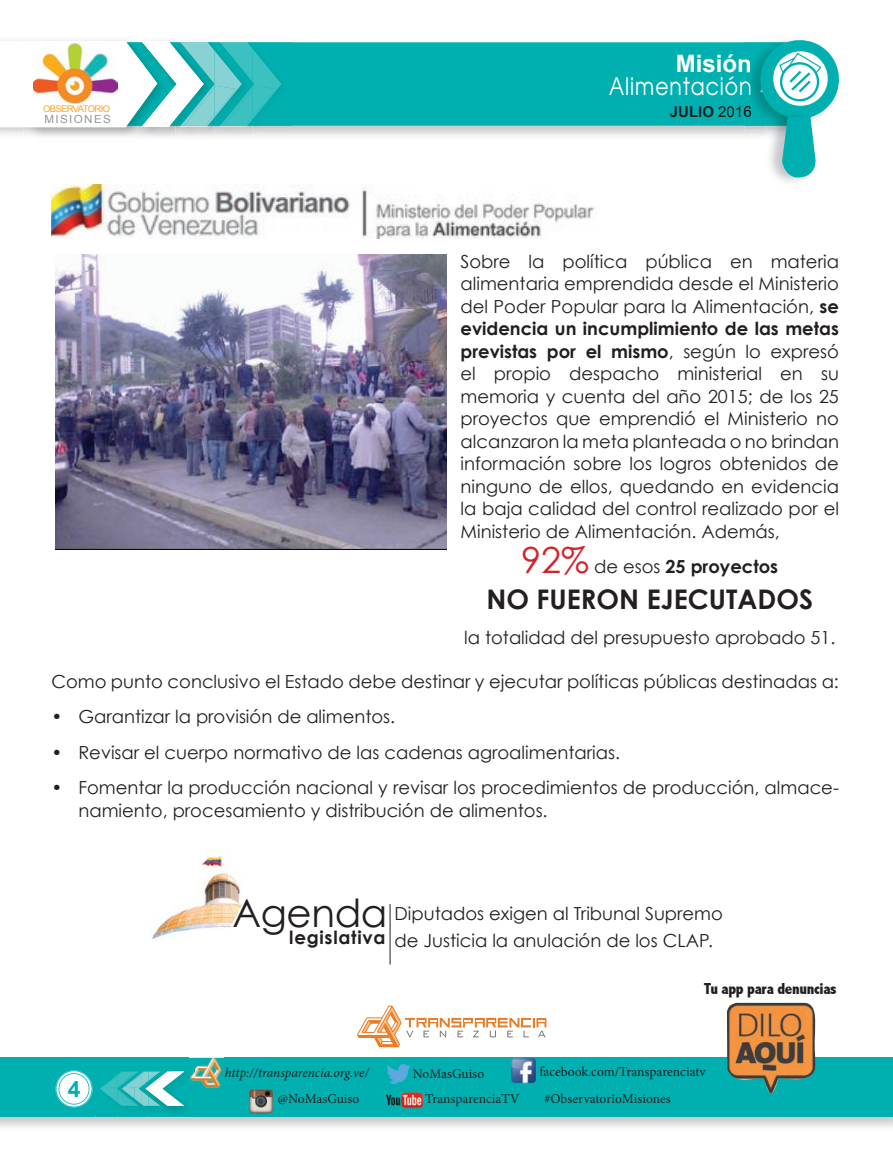
<style>
.page{position:relative;width:893px;height:1149px;background:#fff}
.page>*{position:absolute;margin:0;border:0;box-sizing:border-box;transform-origin:0 0}
.t1{font:38.85px "Century Gothic";letter-spacing:-.01em;color:#231f20}
.t2{font:700 27px "Century Gothic";color:#231f20}
.t3{font:100 24px "Avant Garde";letter-spacing:.04em;color:#fff}
.t4{font:700 24px "Arial";color:#fff}
.t5{font:700 22.8px "Arial";color:#00b0b0}
.t6{font:700 18.15px "Century Gothic";letter-spacing:.04em;color:#231f20}
.t7{font:18px/22.5px "Century Gothic";color:#231f20}
.t8{font:700 18px "Century Gothic";color:#231f20}
.t9{font:800 condensed 16.05px "Abadi";letter-spacing:-.02em;color:#231f20}
.t10{font:700 15px "Arial";color:#231f20}
.t11{font:13.5px "Minion Pro";color:#231f20}
.t12{font:italic 13.5px "Minion Pro";letter-spacing:-.005em;color:#231f20}
.t13{font:11.25px "Arial";letter-spacing:.12em;color:#939698;scale:1.04 1}
.t14{font:9.15px "Arial";letter-spacing:-.07em;color:#f9a431;scale:1.04 1}
.s1{font-weight:400}
.s2{font-weight:700}
.s3{font-weight:400;font-size:36px;color:#d1232a}
</style>
<div class="page">
<svg style="left:292px;top:42px;width:452px;height:89px;fill:#00b0b0"></svg>
<img style="left:24px;top:40px;width:268px;height:98px">
<img style="left:175px;top:40px;width:77px;height:98px">
<svg style="left:24px;top:41px;width:156px;height:86px"></svg>
<img style="left:175px;top:49px;width:5px;height:70px">
<img style="left:175px;top:86px;width:5px;height:30px">
<img style="left:180px;top:41px;width:28px;height:86px">
<img style="left:181px;top:42px;width:111px;height:84px">
<svg style="left:214px;top:50px;width:1px;height:68px"></svg>
<img style="left:184px;top:88px;width:30px;height:38px">
<img style="left:215px;top:51px;width:27px;height:66px">
<img style="left:215px;top:86px;width:5px;height:28px">
<svg style="left:219px;top:41px;width:28px;height:1px"></svg>
<img style="left:220px;top:42px;width:32px;height:40px">
<svg style="left:219px;top:126px;width:28px;height:1px"></svg>
<img style="left:220px;top:86px;width:32px;height:40px">
<svg style="left:252px;top:49px;width:29px;height:70px"></svg>
<img style="left:223px;top:90px;width:29px;height:36px">
<img style="left:33px;top:44px;width:84px;height:60px">
<svg style="left:744px;top:40px;width:95px;height:139px"></svg>
<img style="left:55px;top:254px;width:391px;height:295px">
<img style="left:51px;top:184px;width:544px;height:54px">
<img style="left:152px;top:855px;width:90px;height:84px">
<hr style="left:390px;top:903px;width:1px;height:61px;background:#231f20">
<img style="left:0;top:1116px;width:893px;height:11px">
<div style="left:0;top:1057px;width:893px;height:59px;background:#00b0b0"></div>
<img style="left:170px;top:1116px;width:24px;height:1px">
<img style="left:148px;top:1076px;width:42px;height:36px">
<img style="left:121px;top:1105px;width:20px;height:1px">
<svg style="left:96px;top:1116px;width:74px;height:1px"></svg>
<img style="left:141px;top:1105px;width:7px;height:3px">
<svg style="left:139px;top:1071px;width:45px;height:34px"></svg>
<img style="left:139px;top:1087px;width:2px;height:16px">
<img style="left:141px;top:1085px;width:7px;height:20px">
<img style="left:139px;top:1074px;width:2px;height:13px">
<img style="left:141px;top:1071px;width:7px;height:14px">
<img style="left:117px;top:1071px;width:22px;height:34px">
<svg style="left:100px;top:1075px;width:18px;height:27px"></svg>
<img style="left:117px;top:1071px;width:19px;height:15px">
<img style="left:190px;top:1057px;width:34px;height:31px">
<img style="left:190px;top:1065px;width:4px;height:23px">
<img style="left:387px;top:1064px;width:24px;height:18px">
<img style="left:510px;top:1057px;width:27px;height:27px">
<img style="left:248px;top:1088px;width:26px;height:26px">
<img style="left:386px;top:1083px;width:38px;height:26px">
<svg style="left:357px;top:1005px;width:189px;height:42px"></svg>
<img style="left:727px;top:1002px;width:89px;height:90px">
<svg style="left:55px;top:1070px;width:38px;height:38px"></svg>
<p class="t14" style="left:43px;top:103px;width:66px">OBSERVATORIO</p>
<p class="t13" style="left:44px;top:112px;width:66px">MISIONES</p>
<h3 class="t4" style="left:676px;top:48px;width:78px">Misión</h3>
<h3 class="t3" style="left:609px;top:71px;width:144px">Alimentación</h3>
<p class="t10" style="left:670px;top:101px;width:83px">JULIO <span class="s1">2016</span></p>
<p class="t7" style="left:461px;top:250px;width:380px;text-align:justify">Sobre la política pública en materia alimentaria emprendida desde el Ministerio del Poder Popular para la Alimentación, <span class="s2">se evidencia un incumplimiento de las metas previstas por el mismo</span>, según lo expresó el propio despacho ministerial en su memoria y cuenta del año 2015; de los 25 proyectos que emprendió el Ministerio no alcanzaron la meta planteada o no brindan información sobre los logros obtenidos de ninguno de ellos, quedando en evidencia la baja calidad del control realizado por el Ministerio de Alimentación. Además,</p>
<p class="t8" style="left:521px;top:555px;width:258px"><span class="s3">92%</span> <span class="s1">de esos</span> 25 proyectos</p>
<h2 class="t2" style="left:486px;top:581px;width:328px">NO FUERON EJECUTADOS</h2>
<p class="t7" style="left:464px;top:625px;width:373px">la totalidad del presupuesto aprobado 51.</p>
<p class="t7" style="left:51px;top:670px;width:789px">Como punto conclusivo el Estado debe destinar y ejecutar políticas públicas destinadas a:</p>
<p class="t7" style="left:51px;top:705px;width:345px">• Garantizar la provisión de alimentos.</p>
<p class="t7" style="left:51px;top:740px;width:570px">• Revisar el cuerpo normativo de las cadenas agroalimentarias.</p>
<p class="t7" style="left:78px;top:775px;width:762px;text-indent:-27px">• Fomentar la producción nacional y revisar los procedimientos de producción, almace&shy;namiento, procesamiento y distribución de alimentos.</p>
<p class="t5" style="left:68px;top:1073px;width:14px">4</p>
<h1 class="t1" style="left:233px;top:889px;width:156px">Agenda</h1>
<p class="t6" style="left:289px;top:926px;width:98px">legislativa</p>
<p class="t7" style="left:394px;top:899px;width:330px;line-height:27px">Diputados exigen al Tribunal Supremo de Justicia la anulación de los CLAP.</p>
<p class="t9" style="left:704px;top:979px;width:134px">Tu app para denuncias</p>
<p class="t12" style="left:225px;top:1062px;width:146px">http://transparencia.org.ve/</p>
<p class="t11" style="left:413px;top:1064px;width:73px">NoMasGuiso</p>
<p class="t11" style="left:539px;top:1062px;width:168px">facebook.com/Transparenciatv</p>
<p class="t11" style="left:278px;top:1089px;width:83px">@NoMasGuiso</p>
<p class="t11" style="left:425px;top:1089px;width:96px">TransparenciaTV</p>
<p class="t11" style="left:544px;top:1089px;width:128px">#ObservatorioMisiones</p>
</div>
